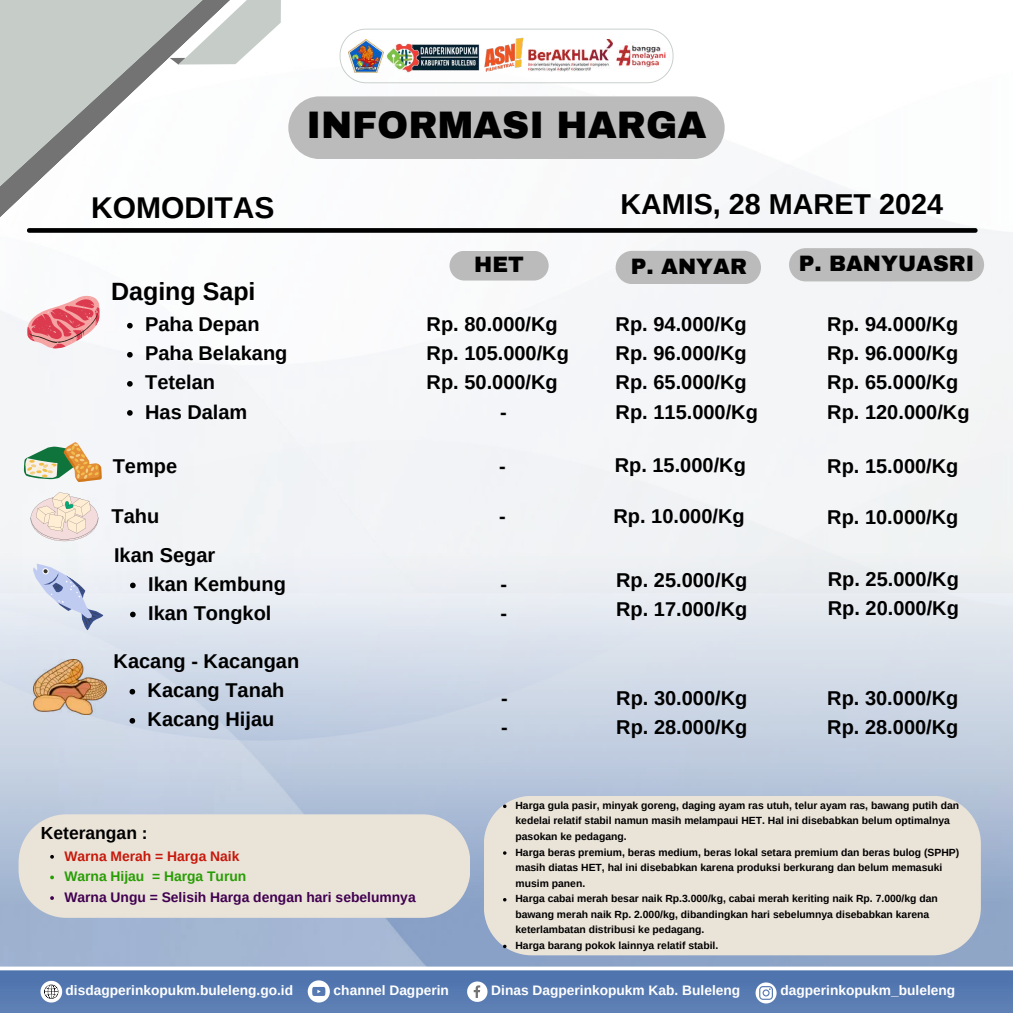
<style>
.page{position:relative;width:1013px;height:1013px;background:#fff}
.page>*{position:absolute;margin:0;border:0;box-sizing:border-box;transform-origin:0 0}
.t1{font:900 37.5px "Archivo";color:#000}
.t2{font:700 30px "Arimo";color:#000}
.t3{font:700 28.75px "Arimo";color:#000}
.t4{font:700 25px "Arimo";color:#000}
.t5{font:900 21.75px "Archivo";color:#000}
.t6{font:700 20px/29px "Arimo";color:#000}
.t7{font:700 17.5px "Arimo";color:#000}
.t8{font:700 13.88px "Arimo";color:#400050}
.t9{font:700 13.88px "Arimo";color:#279d04}
.t10{font:700 13.88px "Arimo";color:#c7180b}
.t11{font:700 13.75px "Arimo";color:#fff}
.t12{font:700 10.38px/15.5px "Arimo";color:#000}
</style>
<div class="page">
<div style="left:0;top:549px;width:1012px;height:463px;background:#5579b1"></div>
<img style="left:0;top:592px;width:1012px;height:374px">
<img style="left:0;top:28px;width:1012px;height:564px">
<svg style="left:467px;top:981px;width:20px;height:20px"></svg>
<svg style="left:40px;top:980px;width:22px;height:22px"></svg>
<svg style="left:308px;top:980px;width:22px;height:22px"></svg>
<svg style="left:755px;top:982px;width:21px;height:21px"></svg>
<svg style="left:0;top:966px;width:1012px;height:4px;background:#eff2f7"></svg>
<svg style="left:339px;top:29px;width:334px;height:54px"></svg>
<img style="left:349px;top:39px;width:34px;height:33px">
<img style="left:386px;top:42px;width:94px;height:30px">
<img style="left:528px;top:39px;width:82px;height:32px">
<img style="left:610px;top:39px;width:61px;height:35px">
<img style="left:481px;top:32px;width:47px;height:47px">
<svg style="left:243px;top:0;width:38px;height:65px"></svg>
<svg style="left:0;top:0;width:243px;height:266px"></svg>
<svg style="left:0;top:0;width:224px;height:215px"></svg>
<svg style="left:27px;top:228px;width:950px;height:5px;background:#0f0f0f"></svg>
<div style="left:288px;top:96px;width:436px;height:63px;background:#bbb;border-radius:31px"></div>
<div style="left:615px;top:251px;width:146px;height:33px;background:#bbb"></div>
<div style="left:789px;top:248px;width:195px;height:33px;background:#bbb"></div>
<svg style="left:27px;top:294px;width:73px;height:55px"></svg>
<svg style="left:20px;top:442px;width:82px;height:40px"></svg>
<svg style="left:31px;top:492px;width:67px;height:49px"></svg>
<svg style="left:24px;top:558px;width:80px;height:75px;background:#d6dcec"></svg>
<img style="left:34px;top:660px;width:73px;height:54px">
<div style="left:19px;top:814px;width:451px;height:103px;background:#eae3d8"></div>
<div style="left:449px;top:251px;width:99px;height:29px;background:#bbb;border-radius:15px"></div>
<div style="left:484px;top:795px;width:496px;height:160px;background:#eae3d8"></div>
<svg style="left:127px;top:323px;width:6px;height:5px"></svg>
<svg style="left:127px;top:352px;width:6px;height:5px"></svg>
<svg style="left:127px;top:381px;width:6px;height:5px"></svg>
<svg style="left:127px;top:410px;width:6px;height:6px"></svg>
<svg style="left:130px;top:582px;width:6px;height:6px"></svg>
<svg style="left:130px;top:611px;width:6px;height:6px"></svg>
<svg style="left:129px;top:689px;width:6px;height:5px"></svg>
<svg style="left:129px;top:718px;width:6px;height:5px"></svg>
<svg style="left:50px;top:855px;width:4px;height:3px"></svg>
<svg style="left:50px;top:875px;width:4px;height:4px"></svg>
<svg style="left:50px;top:896px;width:4px;height:4px"></svg>
<svg style="left:503px;top:804px;width:3px;height:4px"></svg>
<svg style="left:503px;top:944px;width:3px;height:4px"></svg>
<h1 class="t1" style="left:306px;top:105px;width:401px">INFORMASI HARGA</h1>
<h2 class="t2" style="left:91px;top:191px;width:185px">KOMODITAS</h2>
<h3 class="t3" style="left:620px;top:188px;width:324px">KAMIS, 28 MARET 2024</h3>
<h3 class="t5" style="left:474px;top:253px;width:51px">HET</h3>
<h3 class="t5" style="left:631px;top:255px;width:118px">P. ANYAR</h3>
<h3 class="t5" style="left:798px;top:252px;width:177px">P. BANYUASRI</h3>
<h3 class="t4" style="left:111px;top:278px;width:146px">Daging Sapi</h3>
<h3 class="t6" style="left:145px;top:310px;width:144px">Paha Depan<br>Paha Belakang<br>Tetelan<br>Has Dalam</h3>
<h3 class="t6" style="left:615px;top:310px;width:144px">Rp. 94.000/Kg<br>Rp. 96.000/Kg<br>Rp. 65.000/Kg<br>Rp. 115.000/Kg</h3>
<h3 class="t6" style="left:113px;top:451px;width:66px">Tempe</h3>
<h3 class="t6" style="left:614px;top:451px;width:133px">Rp. 15.000/Kg</h3>
<h3 class="t6" style="left:111px;top:501px;width:49px">Tahu</h3>
<h3 class="t6" style="left:613px;top:501px;width:133px">Rp. 10.000/Kg</h3>
<h3 class="t6" style="left:827px;top:502px;width:133px">Rp. 10.000/Kg</h3>
<h3 class="t6" style="left:148px;top:540px;width:139px;text-indent:-34px">Ikan Segar<br>Ikan Kembung<br>Ikan Tongkol</h3>
<h3 class="t6" style="left:426px;top:310px;width:144px;text-align:center">Rp. 80.000/Kg<br>Rp. 105.000/Kg<br>Rp. 50.000/Kg -</h3>
<h3 class="t6" style="left:827px;top:310px;width:144px">Rp. 94.000/Kg<br>Rp. 96.000/Kg<br>Rp. 65.000/Kg<br>Rp. 120.000/Kg</h3>
<h3 class="t6" style="left:827px;top:451px;width:133px">Rp. 15.000/Kg</h3>
<h3 class="t6" style="left:499px;top:451px;width:8px">-</h3>
<h3 class="t6" style="left:499px;top:501px;width:8px">-</h3>
<h3 class="t6" style="left:616px;top:565px;width:133px">Rp. 25.000/Kg<br>Rp. 17.000/Kg</h3>
<h3 class="t6" style="left:827px;top:564px;width:133px">Rp. 25.000/Kg<br>Rp. 20.000/Kg</h3>
<h3 class="t6" style="left:500px;top:569px;width:8px">- -</h3>
<h3 class="t6" style="left:148px;top:646px;width:153px;text-indent:-34px">Kacang - Kacangan<br>Kacang Tanah<br>Kacang Hijau</h3>
<h3 class="t7" style="left:41px;top:823px;width:108px">Keterangan :</h3>
<h3 class="t10" style="left:64px;top:848px;width:177px">Warna Merah = Harga Naik</h3>
<h3 class="t9" style="left:64px;top:868px;width:183px">Warna Hijau = Harga Turun</h3>
<h3 class="t8" style="left:64px;top:889px;width:353px">Warna Ungu = Selisih Harga dengan hari sebelumnya</h3>
<h3 class="t6" style="left:501px;top:683px;width:8px">- -</h3>
<h3 class="t6" style="left:616px;top:683px;width:133px">Rp. 30.000/Kg<br>Rp. 28.000/Kg</h3>
<h3 class="t6" style="left:827px;top:683px;width:133px">Rp. 30.000/Kg<br>Rp. 28.000/Kg</h3>
<p class="t12" style="left:515px;top:797px;width:445px">Harga gula pasir, minyak goreng, daging ayam ras utuh, telur ayam ras, bawang putih dan kedelai relatif stabil namun masih melampaui HET. Hal ini disebabkan belum optimalnya pasokan ke pedagang.<br>Harga beras premium, beras medium, beras lokal setara premium dan beras bulog (SPHP) masih diatas HET, hal ini disebabkan karena produksi berkurang dan belum memasuki musim panen.<br>Harga cabai merah besar naik Rp.3.000/kg, cabai merah keriting naik Rp. 7.000/kg dan bawang merah naik Rp. 2.000/kg, dibandingkan hari sebelumnya disebabkan karena keterlambatan distribusi ke pedagang.<br>Harga barang pokok lainnya relatif stabil.</p>
<h3 class="t11" style="left:66px;top:983px;width:229px">disdagperinkopukm.buleleng.go.id</h3>
<h3 class="t11" style="left:333px;top:982px;width:117px">channel Dagperin</h3>
<h3 class="t11" style="left:491px;top:983px;width:250px">Dinas Dagperinkopukm Kab. Buleleng</h3>
<h3 class="t11" style="left:780px;top:983px;width:176px">dagperinkopukm_buleleng</h3>
</div>
